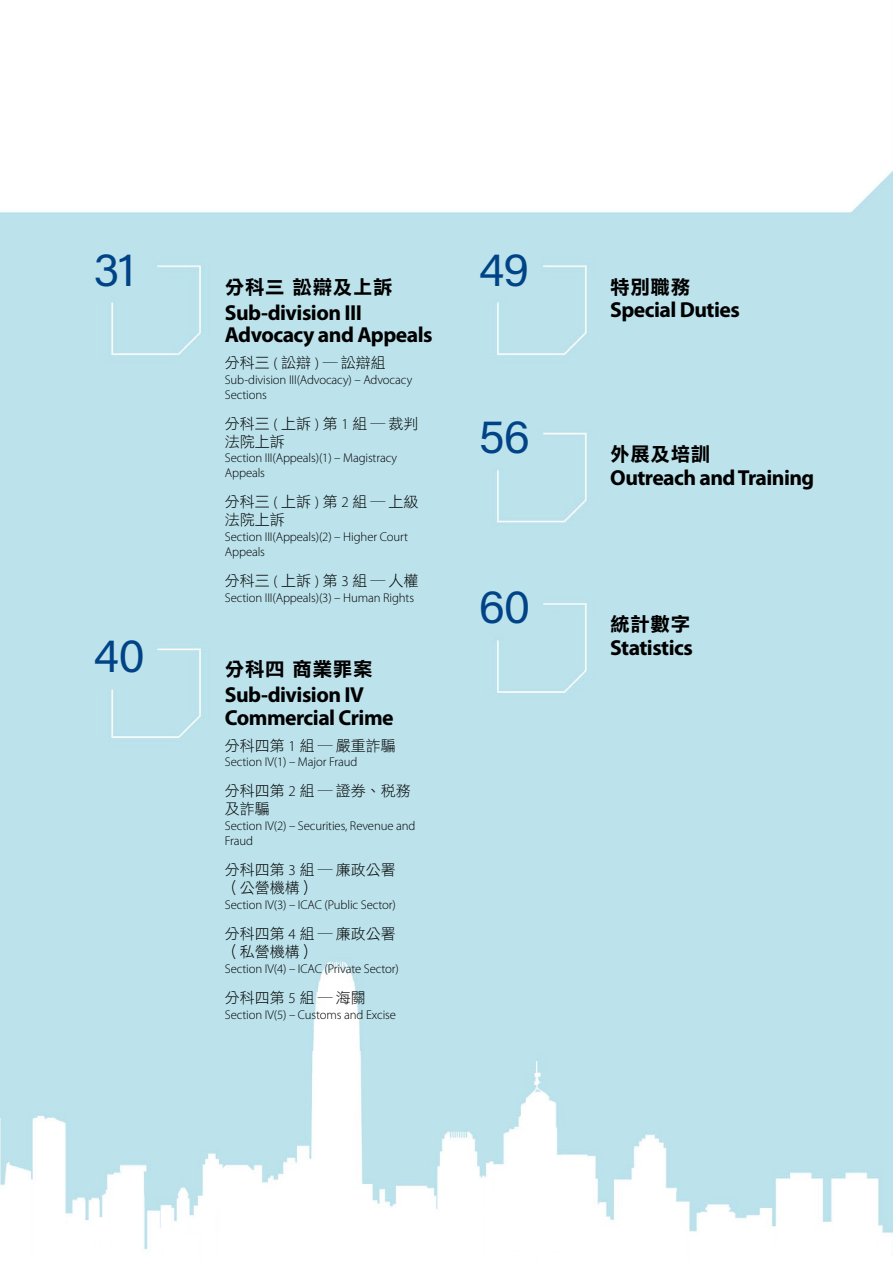
<style>
.page{position:relative;width:893px;height:1263px;background:#fff}
.page>*{position:absolute;margin:0;border:0;box-sizing:border-box;transform-origin:0 0}
.t1{font:45px "Acumin Pro";letter-spacing:-.025em;color:#004386}
.t2{font:700 21.75px/22.5px "Myriad Pro";letter-spacing:-.025em;color:#000}
.t3{font:19.5px "DF Li Hei HK W7";letter-spacing:.035em;color:#000}
.t4{font:15px/18px "DF Li Hei HK W3";color:#000}
.t5{font:300 12.75px/15px "Myriad Pro";letter-spacing:-.01em;color:#000}
.s1{font-family:"Myriad Pro";font-weight:300}
</style>
<div class="page">
<img style="left:0;top:170px;width:893px;height:1084px">
<p class="t1" style="left:94px;top:239px;width:43px">31</p>
<p class="t1" style="left:94px;top:625px;width:53px">40</p>
<p class="t3" style="left:225px;top:276px;width:169px">分科三 訟辯及上訴</p>
<p class="t2" style="left:225px;top:301px;width:209px">Sub-division III<br>Advocacy and Appeals</p>
<p class="t4" style="left:225px;top:353px;width:162px">分科三<span class="s1">(</span> 訟辯<span class="s1">)</span> ―訟辯組</p>
<p class="t5" style="left:225px;top:372px;width:189px">Sub-division III(Advocacy) – Advocacy<br>Sections</p>
<p class="t4" style="left:225px;top:414px;width:195px">分科三<span class="s1">(</span>上訴<span class="s1">)</span>第<span class="s1">1</span>組―裁判法院上訴</p>
<p class="t5" style="left:225px;top:451px;width:174px">Section III(Appeals)(1) – Magistracy<br>Appeals</p>
<p class="t4" style="left:225px;top:493px;width:195px">分科三<span class="s1">(</span>上訴<span class="s1">)</span>第<span class="s1">2</span>組―上級法院上訴</p>
<p class="t5" style="left:225px;top:529px;width:185px">Section III(Appeals)(2) – Higher Court<br>Appeals</p>
<p class="t4" style="left:225px;top:571px;width:195px">分科三<span class="s1">(</span>上訴<span class="s1">)</span>第<span class="s1">3</span>組―人權</p>
<p class="t5" style="left:225px;top:590px;width:191px">Section III(Appeals)(3) – Human Rights</p>
<p class="t3" style="left:225px;top:659px;width:149px">分科四 商業罪案</p>
<p class="t2" style="left:225px;top:684px;width:170px">Sub-division IV<br>Commercial Crime</p>
<p class="t4" style="left:225px;top:736px;width:172px">分科四第 <span class="s1">1</span> 組 ― 嚴重詐騙</p>
<p class="t5" style="left:225px;top:755px;width:134px">Section IV(1) – Major Fraud</p>
<p class="t4" style="left:225px;top:782px;width:187px">分科四第 <span class="s1">2</span> 組 ― 證券、稅務及詐騙</p>
<p class="t5" style="left:225px;top:819px;width:192px">Section IV(2) – Securities, Revenue and<br>Fraud</p>
<p class="t4" style="left:225px;top:860px;width:172px">分科四第 <span class="s1">3</span> 組 ― 廉政公署（公營機構）</p>
<p class="t5" style="left:225px;top:897px;width:173px">Section IV(3) – ICAC (Public Sector)</p>
<p class="t4" style="left:225px;top:924px;width:172px">分科四第 <span class="s1">4</span> 組 ― 廉政公署（私營機構）</p>
<p class="t5" style="left:225px;top:961px;width:176px">Section IV(4) – ICAC (Private Sector)</p>
<p class="t4" style="left:225px;top:988px;width:142px">分科四第<span class="s1">5</span> 組―海關</p>
<p class="t5" style="left:225px;top:1007px;width:173px">Section IV(5) – Customs and Excise</p>
<p class="t1" style="left:479px;top:239px;width:52px">49</p>
<p class="t1" style="left:479px;top:406px;width:52px">56</p>
<p class="t1" style="left:479px;top:576px;width:53px">60</p>
<p class="t3" style="left:610px;top:276px;width:82px">特別職務</p>
<p class="t2" style="left:610px;top:299px;width:131px">Special Duties</p>
<p class="t3" style="left:610px;top:443px;width:102px">外展及培訓</p>
<p class="t2" style="left:610px;top:466px;width:206px">Outreach and Training</p>
<p class="t3" style="left:610px;top:614px;width:82px">統計數字</p>
<p class="t2" style="left:610px;top:637px;width:84px">Statistics</p>
</div>
